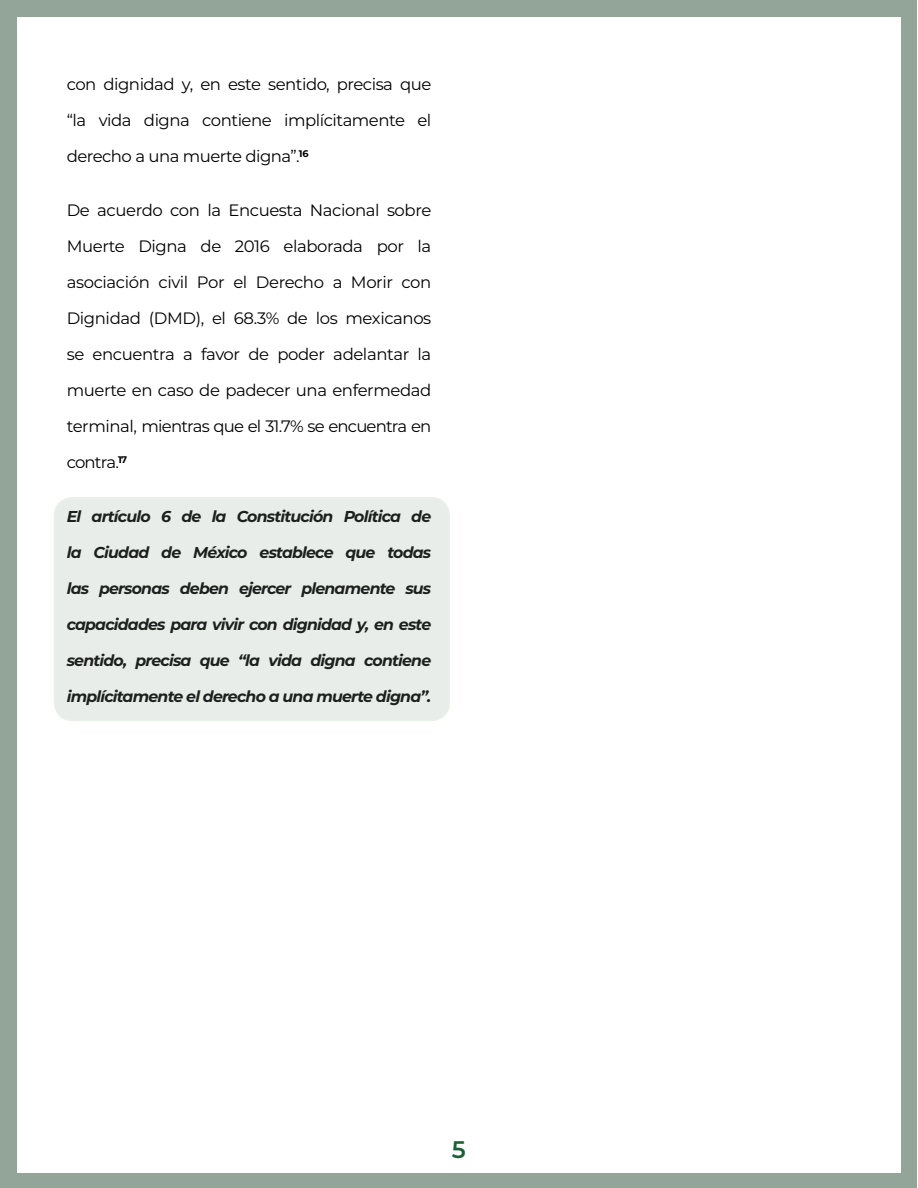
<style>
.page{position:relative;width:918px;height:1188px;background:#fff}
.page>*{position:absolute;margin:0;border:0;box-sizing:border-box;transform-origin:0 0}
.t1{font:600 24px "Montserrat";color:#1c6136}
.Texto_CEIGB{font:16.5px/36px "Montserrat";letter-spacing:-.03em;color:#000;text-align:justify}
.Resalte_CEIGB{font:italic 700 15.75px "Montserrat";letter-spacing:-.05em;color:#000}
</style>
<div class="page">
<div style="left:1px;top:0;width:916px;height:1187px;background:#92a598"></div>
<div style="left:17px;top:17px;width:884px;height:1155px;background:#fff"></div>
<div style="left:55px;top:498px;width:394px;height:222px;background:#e9edea;border-radius:18px"></div>
<div style="left:54px;top:497px;width:396px;height:224px;border:2px solid #92b792;border-radius:18px"></div>
<p class="Texto_CEIGB" style="left:67px;top:66px;width:366px">con dignidad y, en este sentido, precisa que “la vida digna contiene implícitamente el derecho a una muerte digna”.<sup>16</sup></p>
<p class="Texto_CEIGB" style="left:67px;top:192px;width:366px">De acuerdo con la Encuesta Nacional sobre Muerte Digna de 2016 elaborada por la asociación civil Por el Derecho a Morir con Dignidad (DMD), el 68.3% de los mexicanos se encuentra a favor de poder adelantar la muerte en caso de padecer una enfermedad terminal, mientras que el 31.7% se encuentra en contra.<sup>17</sup></p>
<p class="Resalte_CEIGB" style="left:67px;top:505px;width:366px">El artículo 6 de la Constitución Política de</p>
<p class="Resalte_CEIGB" style="left:67px;top:541px;width:366px">la Ciudad de México establece que todas</p>
<p class="Resalte_CEIGB" style="left:67px;top:577px;width:366px">las personas deben ejercer plenamente sus</p>
<p class="Resalte_CEIGB" style="left:67px;top:613px;width:366px">capacidades para vivir con dignidad y, en este</p>
<p class="Resalte_CEIGB" style="left:67px;top:649px;width:366px">sentido, precisa que “la vida digna contiene</p>
<p class="Resalte_CEIGB" style="left:67px;top:685px;width:366px">implícitamente el derecho a una muerte digna”.</p>
<h1 class="t1" style="left:452px;top:1133px;width:16px">5</h1>
</div>
